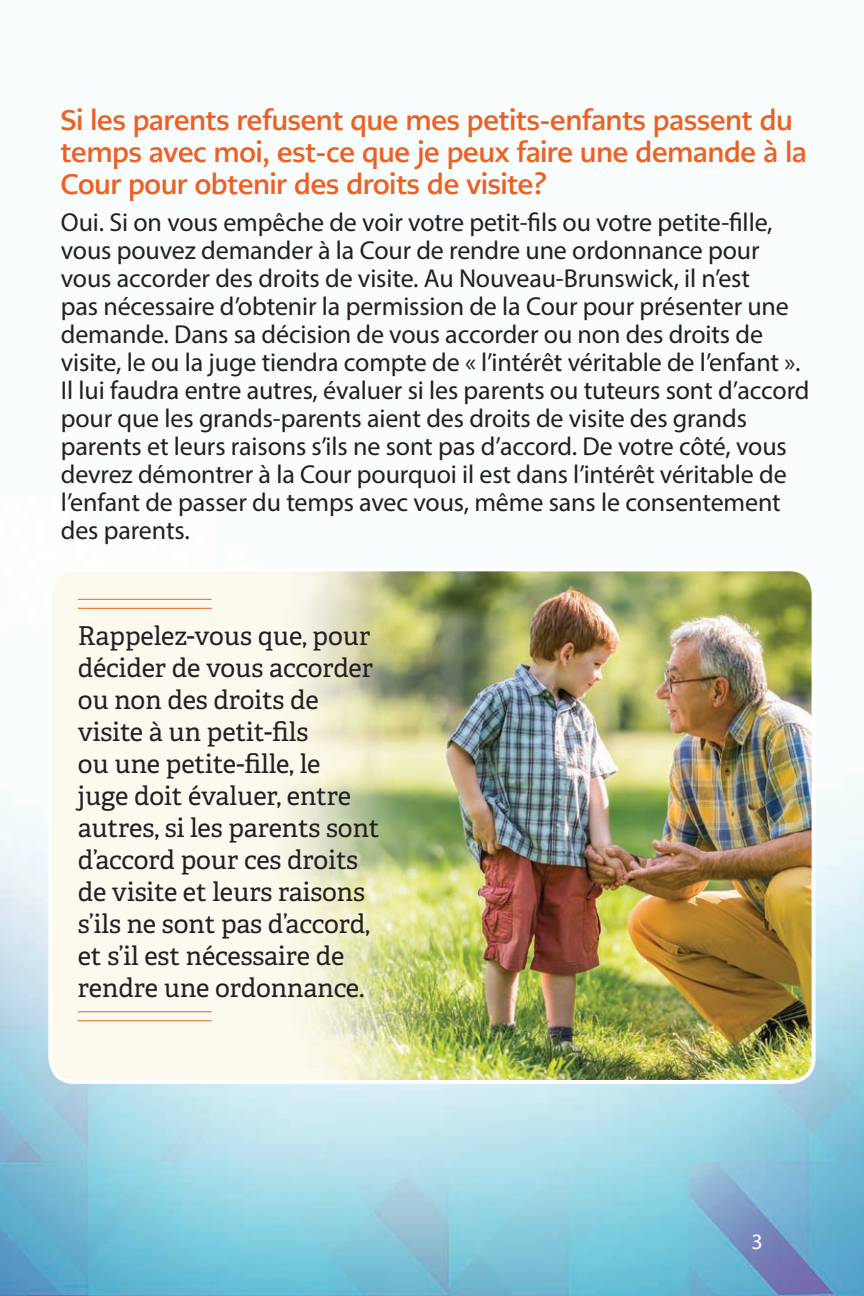
<style>
.page{position:relative;width:864px;height:1296px;background:#fff}
.page>*{position:absolute;margin:0;border:0;box-sizing:border-box;transform-origin:0 0}
.large_head_lines{font:700 28px/32px "PMN Caecilia Sans Head";color:#ed6023}
.text-GRANDPARENTS{font:26px/28px "Myriad Pro";letter-spacing:-.005em;color:#231f20}
.text_in_boxes{font:26px/32px "Adelle PE";letter-spacing:-.005em;color:#231f20}
.t1{font:22px "Myriad Pro";color:#fff}
</style>
<div class="page">
<img style="left:0;top:775px;width:864px;height:521px">
<img style="left:50px;top:572px;width:764px;height:510px">
<div style="left:48px;top:567px;width:768px;height:517px;border:4px solid #fff;border-radius:24px"></div>
<hr style="left:78px;top:599px;width:134px;height:1px;background:#ed6023">
<hr style="left:78px;top:608px;width:134px;height:1px;background:#ed6023">
<hr style="left:78px;top:1011px;width:134px;height:1px;background:#ed6023">
<hr style="left:78px;top:1020px;width:134px;height:1px;background:#ed6023">
<p class="large_head_lines" style="left:61px;top:103px;width:747px">Si les parents refusent que mes petits-enfants passent du temps avec moi, est-ce que je peux faire une demande à la<br>Cour pour obtenir des droits de visite?</p>
<p class="text-GRANDPARENTS" style="left:61px;top:207px;width:750px">Oui. Si on vous empêche de voir votre petit-fils ou votre petite-fille, vous pouvez demander à la Cour de rendre une ordonnance pour vous accorder des droits de visite. Au Nouveau-Brunswick, il n’est<br>pas nécessaire d’obtenir la permission de la Cour pour présenter une demande. Dans sa décision de vous accorder ou non des droits de visite, le ou la juge tiendra compte de « l’intérêt véritable de l’enfant ».<br>Il lui faudra entre autres, évaluer si les parents ou tuteurs sont d’accord pour que les grands-parents aient des droits de visite des grands parents et leurs raisons s’ils ne sont pas d’accord. De votre côté, vous devrez démontrer à la Cour pourquoi il est dans l’intérêt véritable de l’enfant de passer du temps avec vous, même sans le consentement des parents.</p>
<p class="text_in_boxes" style="left:78px;top:618px;width:303px">Rappelez-vous que, pour décider de vous accorder ou non des droits de visite à un petit-fils<br>ou une petite-fille, le<br>juge doit évaluer, entre autres, si les parents sont d’accord pour ces droits de visite et leurs raisons s’ils ne sont pas d’accord, et s’il est nécessaire de rendre une ordonnance.</p>
<p class="t1" style="left:752px;top:1228px;width:13px">3</p>
</div>
